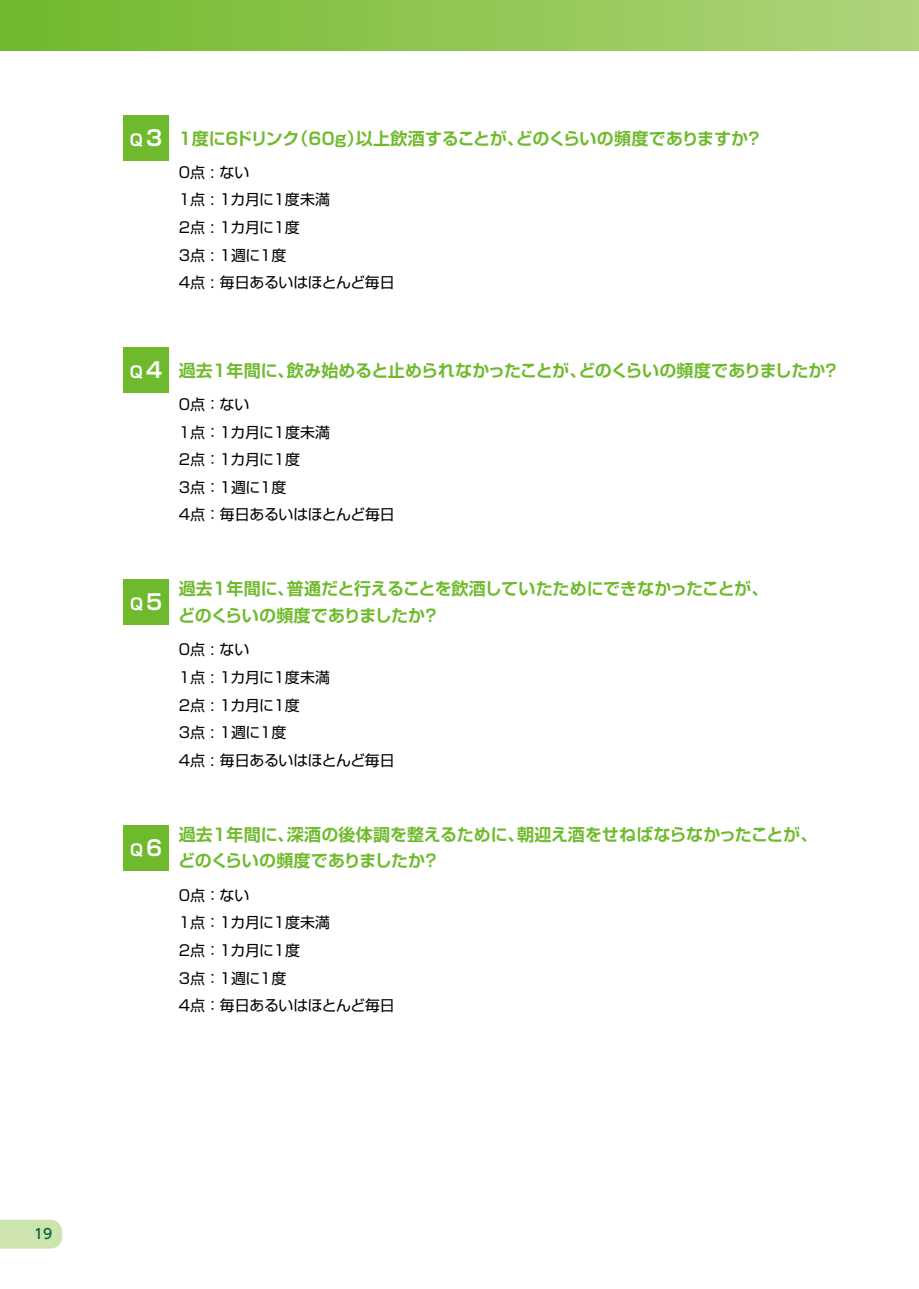
<style>
.page{position:relative;width:919px;height:1289px;background:#fff}
.page>*{position:absolute;margin:0;border:0;box-sizing:border-box;transform-origin:0 0}
.t1{font:700 16.95px/26.5px "Shin Go Pr 6 N De";letter-spacing:-.01em;color:#6fba2c}
.t2{font:700 15.9px "Shin Go Pr 6 N De";color:#fff}
.t3{font:14.85px/27.6px "Shin Go Pr 6 N";letter-spacing:-.03em;color:#000}
.t4{font:500 13.8px "UD Shin Go Pr 6 N";color:#006540}
.s1{font-size:21.3px}
.s2{font-size:21.3px;color:#fff}
</style>
<div class="page">
<div style="left:0;top:0;width:918px;height:50px;background:linear-gradient(to right,#70b92b,#b0d37b)"></div>
<div style="left:0;top:1219px;width:62px;height:29px;background:#cee4ae"></div>
<div style="left:123px;top:116px;width:46px;height:45px;background:#6fba2c"></div>
<div style="left:123px;top:347px;width:46px;height:46px;background:#6fba2c"></div>
<div style="left:123px;top:579px;width:46px;height:46px;background:#6fba2c"></div>
<div style="left:123px;top:825px;width:46px;height:45px;background:#6fba2c"></div>
<p class="t2" style="left:130px;top:127px;width:34px">Q<span class="s1">3</span></p>
<p class="t1" style="left:179px;top:124px;width:585px">1度に6ドリンク（60g）以上飲酒することが、どのくらいの頻度でありますか？</p>
<p class="t3" style="left:179px;top:157px;width:217px">0点 : ない<br>1点 : １カ月に１度未満<br>2点 : １カ月に１度<br>3点 : １週に１度<br>4点 : 毎日あるいはほとんど毎日</p>
<p class="t1" style="left:130px;top:356px;width:711px"><sub>Q</sub> <span class="s2">4</span> 過去1年間に、飲み始めると止められなかったことが、どのくらいの頻度でありましたか？</p>
<p class="t3" style="left:179px;top:389px;width:217px">0点 ：ない<br>1点 ：１カ月に１度未満<br>2点 ：１カ月に１度<br>3点 ：１週に１度<br>4点 ：毎日あるいはほとんど毎日</p>
<p class="t2" style="left:130px;top:591px;width:34px">Q<span class="s1">5</span></p>
<p class="t1" style="left:178px;top:575px;width:592px">過去1年間に、普通だと行えることを飲酒していたためにできなかったことが、どのくらいの頻度でありましたか？</p>
<p class="t3" style="left:179px;top:634px;width:217px">0点 : ない<br>1点 : １カ月に１度未満<br>2点 : １カ月に１度<br>3点 : １週に１度<br>4点 : 毎日あるいはほとんど毎日</p>
<p class="t2" style="left:130px;top:836px;width:34px">Q<span class="s1">6</span></p>
<p class="t1" style="left:178px;top:820px;width:640px">過去1年間に、深酒の後体調を整えるために、朝迎え酒をせねばならなかったことが、どのくらいの頻度でありましたか？</p>
<p class="t3" style="left:179px;top:880px;width:217px">0点 ：ない<br>1点 ：１カ月に１度未満<br>2点 ：１カ月に１度<br>3点 ：１週に１度<br>4点 ：毎日あるいはほとんど毎日</p>
<p class="t4" style="left:34px;top:1222px;width:20px">19</p>
</div>
